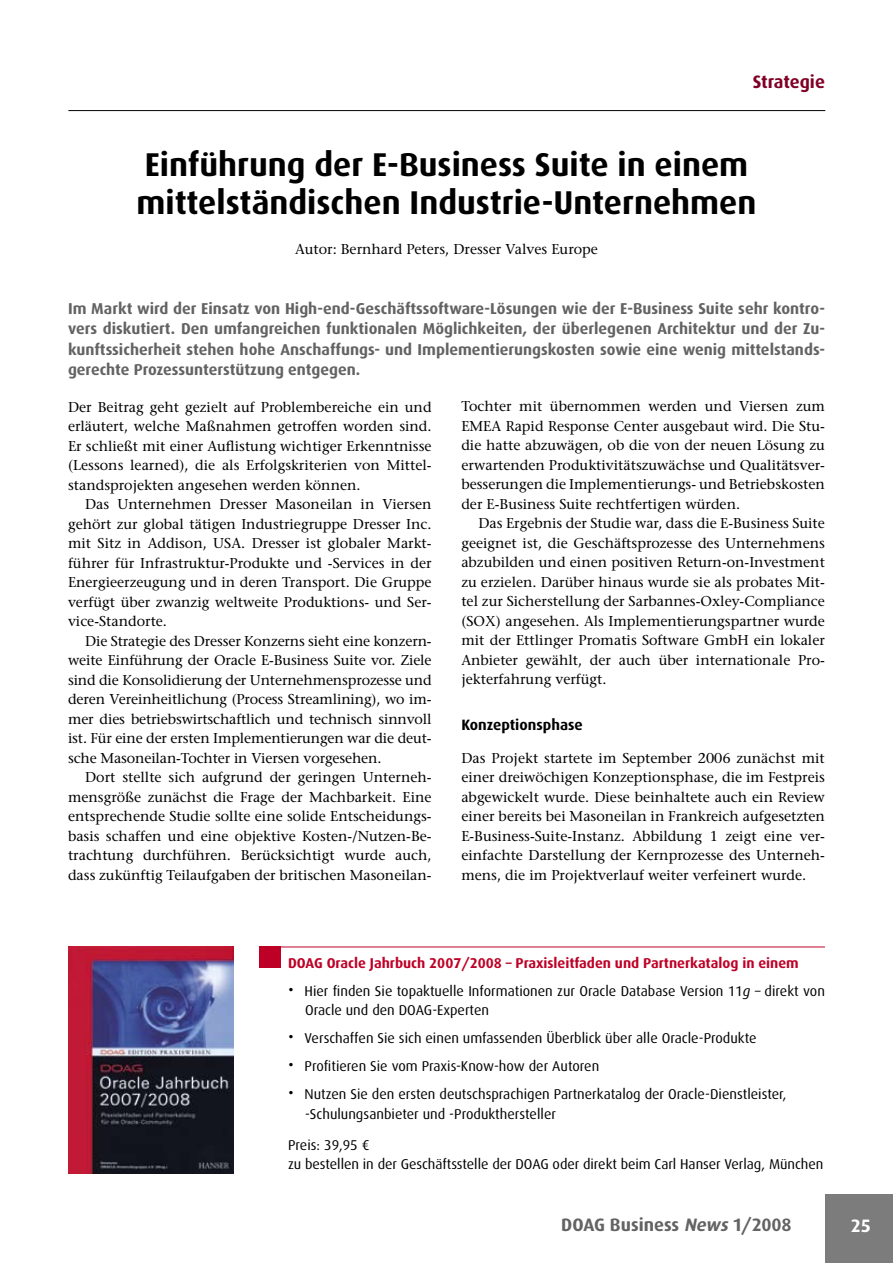
<style>
.page{position:relative;width:893px;height:1263px;background:#fff}
.page>*{position:absolute;margin:0;border:0;box-sizing:border-box;transform-origin:0 0}
.t1{font:700 33px/37.5px "Dax";color:#000}
.t2{font:700 18px "Dax";color:#636363}
.t3{font:700 18px "Dax";letter-spacing:-.005em;color:#800025}
.t4{font:700 18px "Dax";color:#fff}
.t5{font:700 15.75px/20.2px "Dax";color:#636363;text-align:justify}
.t6{font:700 15px "Dax";color:#000}
.t7{font:500 14.25px/19.5px "Stone Serif Std";color:#000;text-align:justify}
.t8{font:14.25px/19.5px "Dax";color:#000}
.t9{font:700 14.25px "Dax";color:#be0027}
.s1{font-size:18px}
.s2{font-family:"Dax Pro";font-style:italic}
.s3{font-style:italic}
</style>
<div class="page">
<div style="left:825px;top:1195px;width:68px;height:68px;background:#7c7c7c"></div>
<hr style="left:68px;top:110px;width:757px;height:1px;background:#000">
<img style="left:68px;top:946px;width:165px;height:228px">
<hr style="left:263px;top:946px;width:562px;height:1px;background:#be0027">
<div style="left:259px;top:946px;width:21px;height:22px;background:#be0027"></div>
<p class="t3" style="left:753px;top:72px;width:74px">Strategie</p>
<h1 class="t1" style="left:137px;top:146px;width:621px">Einführung der E-Business Suite in einem mittelständischen Industrie-Unternehmen</h1>
<p class="t7" style="left:295px;top:240px;width:304px">Autor: Bernhard Peters, Dresser Valves Europe</p>
<p class="t5" style="left:68px;top:299px;width:758px">Im Markt wird der Einsatz von High-end-Geschäftssoftware-Lösungen wie der E-Business Suite sehr kontro&shy;vers diskutiert. Den umfangreichen funktionalen Möglichkeiten, der überlegenen Architektur und der Zu&shy;kunftssicherheit stehen hohe Anschaffungs- und Implementierungskosten sowie eine wenig mittelstands&shy;gerechte Prozessunterstützung entgegen.</p>
<p class="t7" style="left:68px;top:397px;width:365px">Der Beitrag geht gezielt auf Problembereiche ein und erläutert, welche Maßnahmen getroffen worden sind.<br>Er schließt mit einer Auflistung wichtiger Erkenntnisse (Lessons learned), die als Erfolgskriterien von Mittel&shy;standsprojekten angesehen werden können.</p>
<p class="t7" style="left:68px;top:494px;width:365px;text-indent:17px">Das Unternehmen Dresser Masoneilan in Viersen gehört zur global tätigen Industriegruppe Dresser Inc. mit Sitz in Addison, USA. Dresser ist globaler Markt&shy;führer für Infrastruktur-Produkte und -Services in der Energieerzeugung und in deren Transport. Die Gruppe verfügt über zwanzig weltweite Produktions- und Ser&shy;vice-Standorte.</p>
<p class="t7" style="left:68px;top:631px;width:365px;text-indent:17px">Die Strategie des Dresser Konzerns sieht eine konzern&shy;weite Einführung der Oracle E-Business Suite vor. Ziele sind die Konsolidierung der Unternehmensprozesse und deren Vereinheitlichung (Process Streamlining), wo im&shy;mer dies betriebswirtschaftlich und technisch sinnvoll ist. Für eine der ersten Implementierungen war die deut&shy;sche Masoneilan-Tochter in Viersen vorgesehen.</p>
<p class="t7" style="left:68px;top:767px;width:365px;text-indent:17px">Dort stellte sich aufgrund der geringen Unterneh&shy;mensgröße zunächst die Frage der Machbarkeit. Eine entsprechende Studie sollte eine solide Entscheidungs&shy;basis schaffen und eine objektive Kosten-/Nutzen-Be&shy;trachtung durchführen. Berücksichtigt wurde auch, dass zukünftig Teilaufgaben der britischen Masoneilan-</p>
<p class="t7" style="left:461px;top:397px;width:365px">Tochter mit übernommen werden und Viersen zum EMEA Rapid Response Center ausgebaut wird. Die Stu&shy;die hatte abzuwägen, ob die von der neuen Lösung zu erwartenden Produktivitätszuwächse und Qualitätsver&shy;besserungen die Implementierungs- und Betriebskosten der E-Business Suite rechtfertigen würden.</p>
<p class="t7" style="left:461px;top:514px;width:365px;text-indent:17px">Das Ergebnis der Studie war, dass die E-Business Suite geeignet ist, die Geschäftsprozesse des Unternehmens abzubilden und einen positiven Return-on-Investment zu erzielen. Darüber hinaus wurde sie als probates Mit&shy;tel zur Sicherstellung der Sarbannes-Oxley-Compliance (SOX) angesehen. Als Implementierungspartner wurde mit der Ettlinger Promatis Software GmbH ein lokaler Anbieter gewählt, der auch über internationale Pro&shy;jekterfahrung verfügt.</p>
<p class="t6" style="left:461px;top:716px;width:123px">Konzeptionsphase</p>
<p class="t7" style="left:461px;top:748px;width:365px">Das Projekt startete im September 2006 zunächst mit einer dreiwöchigen Konzeptionsphase, die im Festpreis abgewickelt wurde. Diese beinhaltete auch ein Review einer bereits bei Masoneilan in Frankreich aufgesetzten E-Business-Suite-Instanz. Abbildung 1 zeigt eine ver&shy;einfachte Darstellung der Kernprozesse des Unterneh&shy;mens, die im Projektverlauf weiter verfeinert wurde.</p>
<p class="t9" style="left:288px;top:955px;width:512px">DOAG Oracle Jahrbuch 2007/2008 – Praxisleitfaden und Partnerkatalog in einem</p>
<p class="t8" style="left:305px;top:981px;width:521px;text-indent:-17px"><span class="s1">•</span> Hier finden Sie topaktuelle Informationen zur Oracle Database Version 11<span class="s2">g –</span> direkt von<br>Oracle und den DOAG-Experten</p>
<p class="t8" style="left:288px;top:1029px;width:470px"><span class="s1">•</span> Verschaffen Sie sich einen umfassenden Überblick über alle Oracle-Produkte</p>
<p class="t8" style="left:288px;top:1057px;width:313px"><span class="s1">•</span> Profitieren Sie vom Praxis-Know-how der Autoren</p>
<p class="t8" style="left:305px;top:1085px;width:483px;text-indent:-17px"><span class="s1">•</span> Nutzen Sie den ersten deutschsprachigen Partnerkatalog der Oracle-Dienstleister, -Schulungsanbieter und -Produkthersteller</p>
<p class="t8" style="left:288px;top:1135px;width:537px">Preis: 39,95 €<br>zu bestellen in der Geschäftsstelle der DOAG oder direkt beim Carl Hanser Verlag, München</p>
<p class="t2" style="left:561px;top:1215px;width:232px">DOAG Business <span class="s3">News</span> 1/2008</p>
<p class="t4" style="left:851px;top:1216px;width:22px">25</p>
</div>
